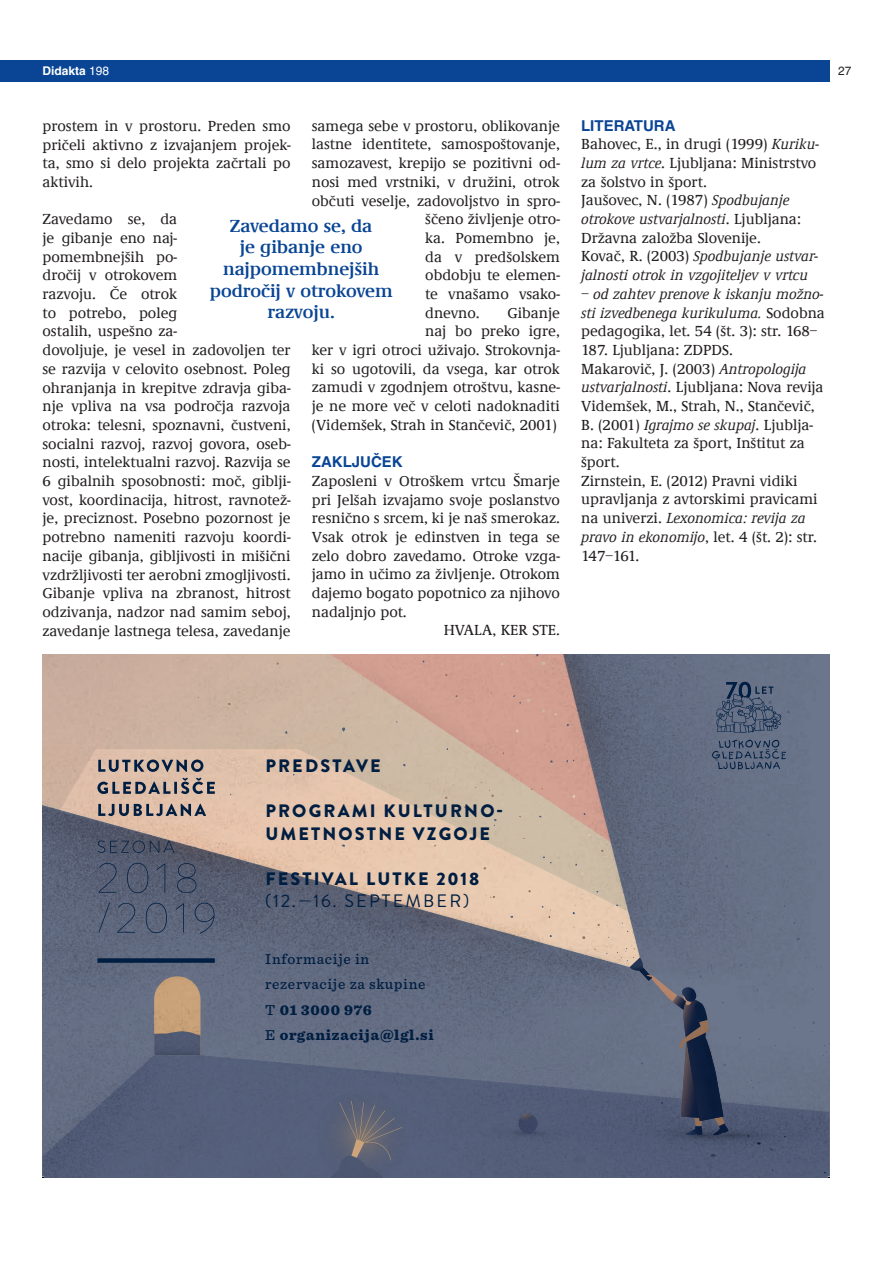
<style>
.page{position:relative;width:893px;height:1263px;background:#fff}
.page>*{position:absolute;margin:0;border:0;box-sizing:border-box;transform-origin:0 0}
.t1{font:600 18px/21.6px "Demos LT";color:#094594;text-align:center}
.t2{font:900 18px/22.5px "Brandon Grotesque";letter-spacing:.12em;color:#001e41}
.t3{font:18px "Brandon Grotesque";letter-spacing:.12em;color:#001e41}
.t4{font:500 15px/18.8px "Demos LT";color:#231f20}
.t5{font:500 15px/25.5px "Sentinel";letter-spacing:.05em;color:#001e41}
.t6{font:700 15px "Helvetica CE";color:#094594}
.t7{font:700 12px "Helvetica CE";color:#fff}
.t8{font:12px "Helvetica CE";color:#231f20}
.s1{font-weight:400}
.s2{font-style:italic}
.s3{font-weight:900}
</style>
<div class="page">
<div style="left:0;top:60px;width:829px;height:21px;background:#094594"></div>
<img style="left:43px;top:654px;width:786px;height:524px">
<svg style="left:712px;top:740px;width:74px;height:29px;background:#536078"></svg>
<svg style="left:716px;top:682px;width:74px;height:51px;background:#546279"></svg>
<div style="left:97px;top:958px;width:118px;height:5px;background:#001e41"></div>
<svg style="left:215px;top:948px;width:614px;height:230px;background:#5d667d"></svg>
<svg style="left:43px;top:654px;width:648px;height:285px;background:#ad9a94"></svg>
<p class="t7" style="left:43px;top:63px;width:68px">Didakta <span class="s1">198</span></p>
<p class="t8" style="left:838px;top:64px;width:15px">27</p>
<p class="t4" style="left:312px;top:117px;width:250px">samega sebe v prostoru, oblikovanje</p>
<p class="t4" style="left:312px;top:136px;width:250px">lastne identitete, samospoštovanje,</p>
<p class="t4" style="left:312px;top:154px;width:250px">samozavest, krepijo se pozitivni od-</p>
<p class="t4" style="left:312px;top:173px;width:250px">nosi med vrstniki, v družini, otrok</p>
<p class="t4" style="left:312px;top:192px;width:250px">občuti veselje, zadovoljstvo in spro-</p>
<p class="t4" style="left:425px;top:210px;width:136px">ščeno življenje otro-</p>
<p class="t4" style="left:425px;top:229px;width:136px">ka. Pomembno je,</p>
<p class="t4" style="left:425px;top:248px;width:136px">da v predšolskem</p>
<p class="t4" style="left:425px;top:266px;width:136px">obdobju te elemen-</p>
<p class="t4" style="left:425px;top:285px;width:136px">te vnašamo vsako-</p>
<p class="t4" style="left:425px;top:304px;width:56px">dnevno.</p>
<p class="t4" style="left:43px;top:117px;width:250px;text-align:justify">prostem in v prostoru. Preden smo pričeli aktivno z izvajanjem projek&shy;ta, smo si delo projekta začrtali po aktivih.</p>
<p class="t4" style="left:43px;top:210px;width:250px">Zavedamo se, da<br>je gibanje eno naj-<br>pomembnejših po-<br>dročij v otrokovem<br>razvoju. Če otrok<br>to potrebo, poleg<br>ostalih, uspešno za-<br>dovoljuje, je vesel in zadovoljen ter se razvija v celovito osebnost. Poleg ohranjanja in krepitve zdravja giba&shy;nje vpliva na vsa področja razvoja otroka: telesni, spoznavni, čustveni, socialni razvoj, razvoj govora, oseb&shy;nosti, intelektualni razvoj. Razvija se<br>6 gibalnih sposobnosti: moč, giblji&shy;vost, koordinacija, hitrost, ravnotež&shy;je, preciznost. Posebno pozornost je potrebno nameniti razvoju koordi&shy;nacije gibanja, gibljivosti in mišični vzdržljivosti ter aerobni zmogljivosti.<br>Gibanje vpliva na zbranost, hitrost odzivanja, nadzor nad samim seboj, zavedanje lastnega telesa, zavedanje</p>
<p class="t1" style="left:210px;top:215px;width:184px">Zavedamo se, da<br>je gibanje eno najpomembnejših področij v otrokovem razvoju.</p>
<p class="t4" style="left:312px;top:304px;width:250px;text-align:right">Gibanje<br>naj bo preko igre,<br>ker v igri otroci uživajo. Strokovnja&shy;ki so ugotovili, da vsega, kar otrok zamudi v zgodnjem otroštvu, kasne&shy;je ne more več v celoti nadoknaditi (Videmšek, Strah in Stančevič, 2001)</p>
<p class="t6" style="left:312px;top:453px;width:92px">ZAKLJUČEK</p>
<p class="t4" style="left:312px;top:472px;width:250px">Zaposleni v Otroškem vrtcu Šmarje</p>
<p class="t4" style="left:312px;top:491px;width:250px">pri Jelšah izvajamo svoje poslanstvo</p>
<p class="t4" style="left:312px;top:509px;width:250px">resnično s srcem, ki je naš smerokaz.</p>
<p class="t4" style="left:312px;top:528px;width:250px">Vsak otrok je edinstven in tega se</p>
<p class="t4" style="left:312px;top:547px;width:250px">zelo dobro zavedamo. Otroke vzga-</p>
<p class="t4" style="left:312px;top:565px;width:250px">jamo in učimo za življenje. Otrokom</p>
<p class="t4" style="left:312px;top:584px;width:250px">dajemo bogato popotnico za njihovo</p>
<p class="t4" style="left:312px;top:603px;width:96px">nadaljnjo pot.</p>
<p class="t4" style="left:444px;top:621px;width:118px">HVALA, KER STE.</p>
<p class="t6" style="left:581px;top:116px;width:96px">LITERATURA</p>
<p class="t4" style="left:581px;top:135px;width:239px">Bahovec, E., in drugi (1999) <span class="s2">Kuriku&shy;lum za vrtce</span>. Ljubljana: Ministrstvo za šolstvo in šport.<br>Jaušovec, N. (1987) <span class="s2">Spodbujanje otrokove ustvarjalnosti</span>. Ljubljana:<br>Državna založba Slovenije.<br>Kovač, R. (2003) <span class="s2">Spodbujanje ustvar&shy;jalnosti otrok in vzgojiteljev v vrtcu</span></p>
<p class="t4" style="left:581px;top:285px;width:245px"><span class="s2">– od zahtev prenove k iskanju možno&shy;sti izvedbenega kurikuluma.</span> Sodobna pedagogika, let. 54 (št. 3): str. 168–<br>187. Ljubljana: ZDPDS.<br>Makarovič, J. (2003) <span class="s2">Antropologija ustvarjalnosti</span>. Ljubljana: Nova revija<br>Videmšek, M., Strah, N., Stančevič,<br>B. (2001) <span class="s2">Igrajmo se skupaj</span>. Ljublja&shy;na: Fakulteta za šport, Inštitut za šport.<br>Zirnstein, E. (2012) Pravni vidiki upravljanja z avtorskimi pravicami na univerzi. <span class="s2">Lexonomica: revija za pravo in ekonomijo</span>, let. 4 (št. 2): str.<br>147–161.</p>
<p class="t2" style="left:265px;top:755px;width:117px">PREDSTAVE</p>
<p class="t2" style="left:265px;top:800px;width:239px">PROGRAMI KULTURNO-<br>UMETNOSTNE VZGOJE</p>
<p class="t2" style="left:265px;top:867px;width:215px">FESTIVAL LUTKE 2018</p>
<p class="t3" style="left:265px;top:888px;width:206px">(12.—16. SEPTEMBER)</p>
<p class="t5" style="left:265px;top:945px;width:170px">Informacije in rezervacije za skupine<br>T <span class="s3">01 3000 976<br></span>E <span class="s3">organizacija@lgl.si</span></p>
</div>
